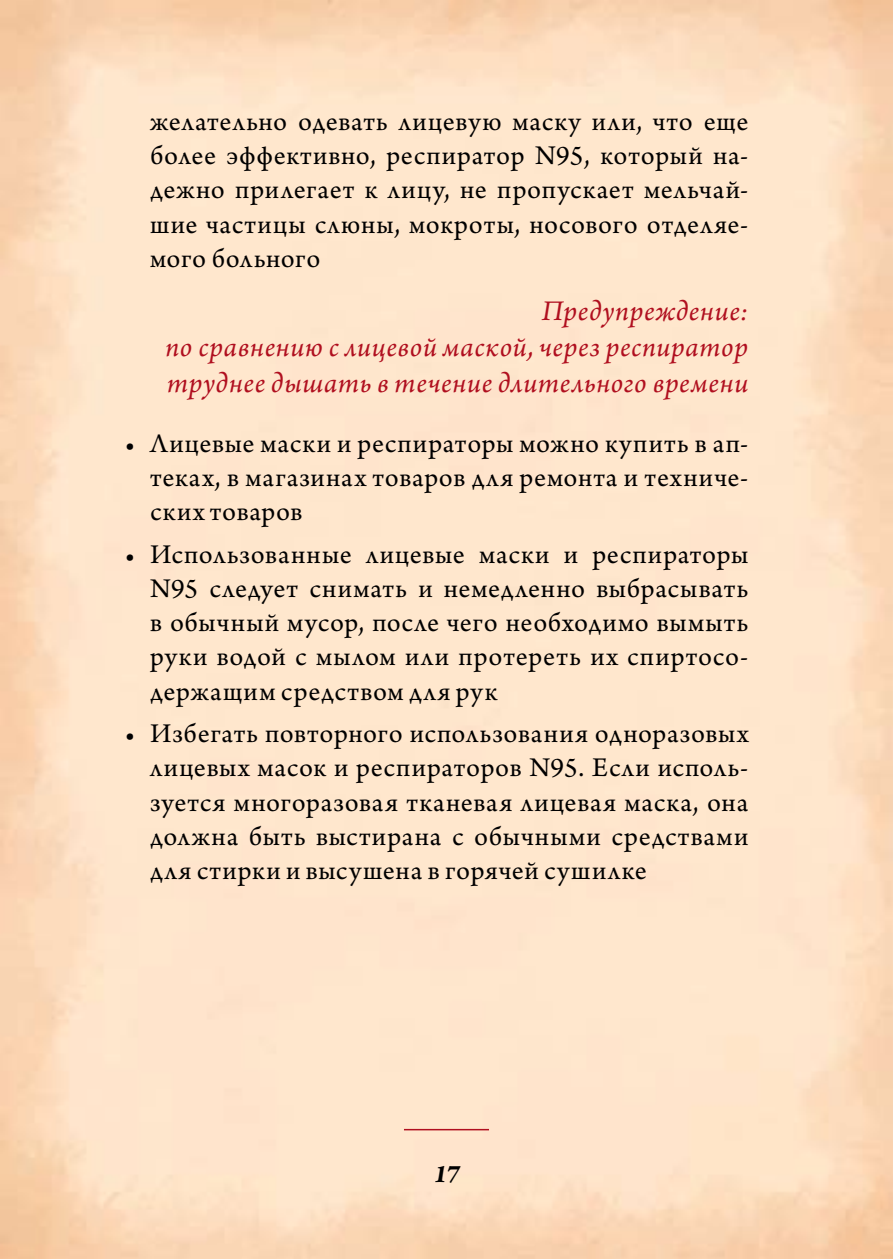
<style>
.page{position:relative;width:893px;height:1259px;background:#fff}
.page>*{position:absolute;margin:0;border:0;box-sizing:border-box;transform-origin:0 0}
.t1{font:italic 30px/36px "Arno Pro";letter-spacing:.025em;color:#b00f1f;text-align:justify}
.t2{font:28.5px/34.2px "Arno Pro";letter-spacing:.04em;color:#000;text-align:justify}
.t3{font:italic 700 27px "Arno Pro";color:#000}
</style>
<div class="page">
<hr style="left:404px;top:1129px;width:85px;height:1px;background:#b00f1f">
<p class="t2" style="left:150px;top:106px;width:600px">желательно одевать лицевую маску или, что еще более эффективно, респиратор N95, который на&shy;дежно прилегает к лицу, не пропускает мельчай&shy;шие частицы слюны, мокроты, носового отделяе&shy;мого больного</p>
<p class="t1" style="left:165px;top:294px;width:584px;text-indent:377px">Предупреждение: по сравнению с лицевой маской, через респиратор труднее дышать в течение длительного времени</p>
<p class="t2" style="left:150px;top:427px;width:600px;text-indent:-26px">• Лицевые маски и респираторы можно купить в ап&shy;теках, в магазинах товаров для ремонта и техниче&shy;ских товаров</p>
<p class="t2" style="left:150px;top:538px;width:600px;text-indent:-26px">• Использованные лицевые маски и респираторы N95 следует снимать и немедленно выбрасывать в обычный мусор, после чего необходимо вымыть руки водой с мылом или протереть их спиртосо&shy;держащим средством для рук</p>
<p class="t2" style="left:150px;top:718px;width:600px;text-indent:-25px">• Избегать повторного использования одноразовых лицевых масок и респираторов N95. Если исполь&shy;зуется многоразовая тканевая лицевая маска, она должна быть выстирана с обычными средствами для стирки и высушена в горячей сушилке</p>
<p class="t3" style="left:433px;top:1158px;width:28px">17</p>
</div>
